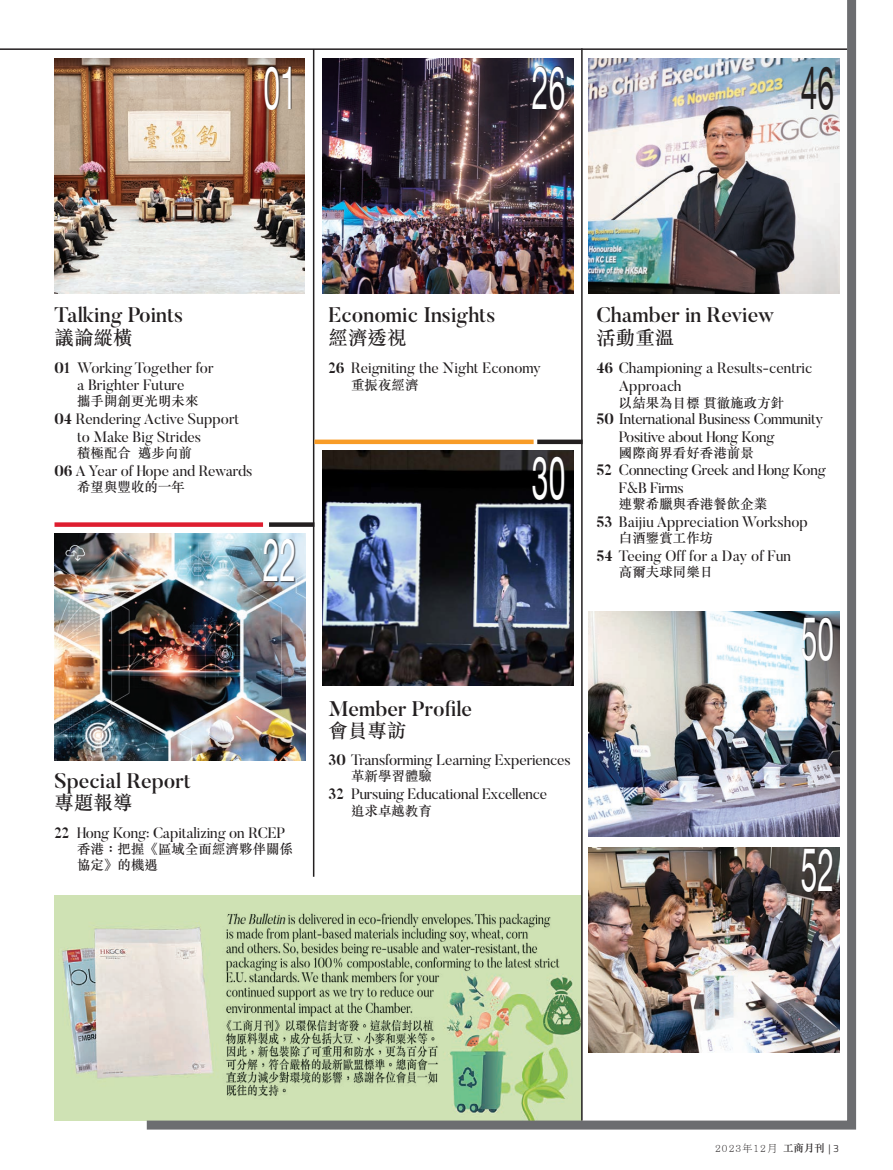
<style>
.page{position:relative;width:893px;height:1170px;background:#fff}
.page>*{position:absolute;margin:0;border:0;box-sizing:border-box;transform-origin:0 0}
.t1{font:60px "Helvetica Neue";color:#fff;scale:.5 1}
.t2{font:60px "Helvetica Neue";color:#231f20;scale:.5 1}
.Content_Session{font:500 21px "Butler";color:#231f20}
.Content_Session_C{font:500 19.5px "M Sung HK";color:#231f20}
.Content_Text{font:15px/18px "Butler";letter-spacing:-.01em;color:#231f20}
.Content_Text_C{font:500 13.5px/16.2px "M Sung HK";color:#231f20}
.Content_Text-2{font:500 13.5px "M Sung HK";color:#231f20}
.t3{font:10.5px "DF Li Song Std W3";letter-spacing:.1em;color:#231f20}
.s1{font-weight:700}
.s2{font-family:"M Sung HK";font-weight:500}
.s3{font-family:"Titillium Light Upright"}
</style>
<div class="page">
<img style="left:55px;top:895px;width:83px;height:225px">
<img style="left:138px;top:0;width:719px;height:1130px">
<hr style="left:0;top:48px;width:847px;height:2px;background:#231f20">
<div style="left:55px;top:522px;width:208px;height:5px;background:#de1d2f"></div>
<div style="left:269px;top:522px;width:45px;height:5px;background:#231f20"></div>
<img style="left:55px;top:533px;width:250px;height:227px">
<div style="left:264px;top:538px;width:32px;height:44px;background:#231f20;opacity:.75"></div>
<div style="left:533px;top:66px;width:32px;height:44px;background:#231f20;opacity:.75"></div>
<hr style="left:581px;top:48px;width:2px;height:1072px;background:#231f20">
<div style="left:802px;top:616px;width:32px;height:45px;background:#231f20;opacity:.75"></div>
<div style="left:533px;top:456px;width:32px;height:44px;background:#231f20;opacity:.75"></div>
<img style="left:54px;top:58px;width:251px;height:236px">
<div style="left:265px;top:66px;width:27px;height:44px;background:#231f20;opacity:.75"></div>
<img style="left:588px;top:847px;width:251px;height:205px">
<div style="left:802px;top:848px;width:32px;height:44px;background:#231f20;opacity:.75"></div>
<p class="t1" style="left:264px;top:44px;width:68px">01</p>
<p class="t1" style="left:532px;top:44px;width:68px">26</p>
<p class="t2" style="left:801px;top:44px;width:68px">46</p>
<p class="Content_Session" style="left:55px;top:302px;width:130px">Talking Points</p>
<p class="Content_Session_C" style="left:55px;top:324px;width:79px">議論縱橫</p>
<p class="Content_Text" style="left:55px;top:359px;width:161px"><span class="s1">01</span> Working Together for</p>
<p class="Content_Text" style="left:77px;top:375px;width:109px">a Brighter Future</p>
<p class="Content_Text_C" style="left:77px;top:392px;width:123px">攜手開創更光明未來</p>
<p class="Content_Text" style="left:55px;top:409px;width:186px"><span class="s1">04</span> Rendering Active Support</p>
<p class="Content_Text" style="left:77px;top:427px;width:126px">to Make Big Strides</p>
<p class="Content_Text_C" style="left:77px;top:445px;width:117px">積極配合 邁步向前</p>
<p class="Content_Text" style="left:55px;top:462px;width:199px"><span class="s1">06</span> A Year of Hope and Rewards</p>
<p class="Content_Text_C" style="left:77px;top:479px;width:109px">希望與豐收的一年</p>
<p class="t1" style="left:263px;top:516px;width:68px">22</p>
<p class="Content_Session" style="left:55px;top:767px;width:138px">Special Report</p>
<p class="Content_Session_C" style="left:55px;top:789px;width:79px">專題報導</p>
<p class="Content_Text" style="left:55px;top:823px;width:232px"><span class="s1">22</span> Hong Kong: Capitalizing on RCEP</p>
<p class="Content_Text_C" style="left:77px;top:840px;width:218px">香港：把握《區域全面經濟夥伴關係協定》的機遇</p>
<p class="Content_Session" style="left:328px;top:302px;width:168px">Economic Insights</p>
<p class="Content_Session_C" style="left:328px;top:324px;width:79px">經濟透視</p>
<p class="Content_Text" style="left:328px;top:359px;width:214px"><span class="s1">26</span> Reigniting the Night Economy</p>
<p class="Content_Text_C" style="left:351px;top:376px;width:69px">重振夜經濟</p>
<p class="t1" style="left:532px;top:434px;width:68px">30</p>
<p class="Content_Session" style="left:328px;top:694px;width:145px">Member Profile</p>
<p class="Content_Session_C" style="left:328px;top:717px;width:79px">會員專訪</p>
<p class="Content_Text" style="left:328px;top:750px;width:244px"><span class="s1">30</span> Transforming Learning Experiences</p>
<p class="Content_Text_C" style="left:351px;top:768px;width:82px">革新學習體驗</p>
<p class="Content_Text" style="left:328px;top:785px;width:220px"><span class="s1">32</span> Pursuing Educational Excellence</p>
<p class="Content_Text-2" style="left:351px;top:801px;width:82px">追求卓越教育</p>
<p class="Content_Session" style="left:596px;top:302px;width:179px">Chamber in Review</p>
<p class="Content_Session_C" style="left:596px;top:324px;width:79px">活動重溫</p>
<p class="Content_Text" style="left:619px;top:359px;width:195px;text-indent:-22px"><span class="s1">46</span> Championing a Results-centric<br>Approach</p>
<p class="Content_Text_C" style="left:619px;top:394px;width:167px">以結果為目標貫徹施政方針</p>
<p class="Content_Text" style="left:619px;top:409px;width:206px;text-indent:-22px"><span class="s1">50</span> International Business Community<br>Positive about Hong Kong</p>
<p class="Content_Text-2" style="left:619px;top:444px;width:136px">國際商界看好香港前景</p>
<p class="Content_Text" style="left:619px;top:460px;width:208px;text-indent:-22px"><span class="s1">52</span> Connecting Greek and Hong Kong<br>F&amp;B Firms</p>
<p class="Content_Text-2" style="left:619px;top:494px;width:150px">連繫希臘與香港餐飲企業</p>
<p class="Content_Text" style="left:596px;top:512px;width:213px"><span class="s1">53</span> Baijiu Appreciation Workshop</p>
<p class="Content_Text-2" style="left:619px;top:528px;width:96px">白酒鑒賞工作坊</p>
<p class="Content_Text" style="left:596px;top:547px;width:196px"><span class="s1">54</span> Teeing Off for a Day of Fun</p>
<p class="Content_Text_C" style="left:619px;top:564px;width:96px">高爾夫球同樂日</p>
<p class="t1" style="left:801px;top:594px;width:68px">50</p>
<p class="t1" style="left:801px;top:826px;width:68px">52</p>
<p class="t3" style="left:715px;top:1142px;width:125px">2023年12月<span class="s2">工商月刊</span> <span class="s3">| 3</span></p>
</div>
